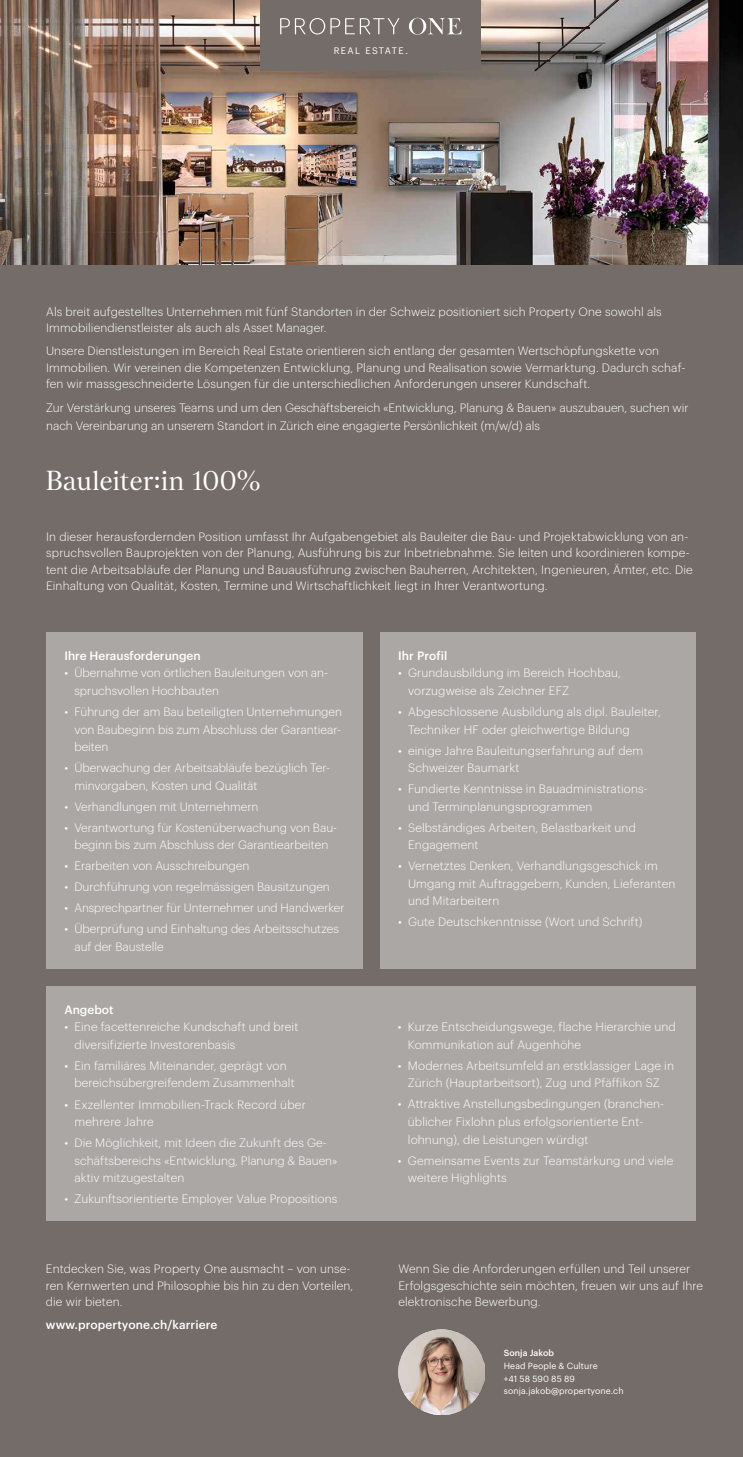
<style>
.page{position:relative;width:743px;height:1457px;background:#fff}
.page>*{position:absolute;margin:0;border:0;box-sizing:border-box;transform-origin:0 0}
.t1{font:25.62px "Nantes";letter-spacing:.005em;color:#fff}
.t2{font:300 11.88px/17.5px "Graphik";letter-spacing:.01em;color:#fff}
.t3{font:500 11.88px "Graphik";color:#fff}
.t4{font:9.25px "Graphik";letter-spacing:.15em;color:#fff}
.t5{font:8.75px/12.5px "Graphik";letter-spacing:.01em;color:#fff}
.t6{font:500 8.75px "Graphik";letter-spacing:.01em;color:#fff}
</style>
<div class="page">
<div style="left:0;top:0;width:742px;height:1456px;background:#736c68"></div>
<div style="left:46px;top:632px;width:316px;height:336px;background:#aba7a4"></div>
<div style="left:380px;top:632px;width:315px;height:336px;background:#aba7a4"></div>
<img style="left:0;top:0;width:742px;height:265px">
<div style="left:46px;top:986px;width:649px;height:235px;background:#aba7a4"></div>
<div style="left:260px;top:0;width:220px;height:70px;background:#736c68"></div>
<svg style="left:280px;top:18px;width:119px;height:16px"></svg>
<svg style="left:409px;top:18px;width:52px;height:17px"></svg>
<img style="left:398px;top:1329px;width:86px;height:85px">
<p class="t4" style="left:333px;top:44px;width:76px">REAL ESTATE.</p>
<p class="t2" style="left:46px;top:302px;width:616px;line-height:16.2px">Als breit aufgestelltes Unternehmen mit fünf Standorten in der Schweiz positioniert sich Property One sowohl als<br>Immobiliendienstleister als auch als Asset Manager.</p>
<p class="t2" style="left:46px;top:342px;width:640px;line-height:16.2px">Unsere Dienstleistungen im Bereich Real Estate orientieren sich entlang der gesamten Wertschöpfungskette von<br>Immobilien. Wir vereinen die Kompetenzen Entwicklung, Planung und Realisation sowie Vermarktung. Dadurch schaf&shy;fen wir massgeschneiderte Lösungen für die unterschiedlichen Anforderungen unserer Kundschaft.</p>
<p class="t2" style="left:46px;top:398px;width:643px">Zur Verstärkung unseres Teams und um den Geschäftsbereich «Entwicklung, Planung &amp; Bauen» auszubauen, suchen wir nach Vereinbarung an unserem Standort in Zürich eine engagierte Persönlichkeit (m/w/d) als</p>
<h1 class="t1" style="left:46px;top:463px;width:216px">Bauleiter:in 100%</h1>
<p class="t2" style="left:46px;top:528px;width:647px;line-height:16.2px">In dieser herausfordernden Position umfasst Ihr Aufgabengebiet als Bauleiter die Bau- und Projektabwicklung von an&shy;spruchsvollen Bauprojekten von der Planung, Ausführung bis zur Inbetriebnahme. Sie leiten und koordinieren kompe&shy;tent die Arbeitsabläufe der Planung und Bauausführung zwischen Bauherren, Architekten, Ingenieuren, Ämter, etc. Die Einhaltung von Qualität, Kosten, Termine und Wirtschaftlichkeit liegt in Ihrer Verantwortung.</p>
<p class="t3" style="left:64px;top:646px;width:138px">Ihre Herausforderungen</p>
<p class="t2" style="left:74px;top:663px;width:255px;text-indent:-10px">• Übernahme von örtlichen Bauleitungen von an&shy;spruchsvollen Hochbauten</p>
<p class="t2" style="left:74px;top:702px;width:269px;text-align:justify;text-indent:-10px">• Führung der am Bau beteiligten Unternehmungen von Baubeginn bis zum Abschluss der Garantiear&shy;beiten</p>
<p class="t2" style="left:74px;top:758px;width:257px;text-indent:-10px">• Überwachung der Arbeitsabläufe bezüglich Ter&shy;minvorgaben, Kosten und Qualität</p>
<p class="t2" style="left:64px;top:796px;width:195px">• Verhandlungen mit Unternehmern</p>
<p class="t2" style="left:64px;top:817px;width:274px;text-align:center">• Verantwortung für Kostenüberwachung von Bau&shy;beginn bis zum Abschluss der Garantiearbeiten</p>
<p class="t2" style="left:64px;top:856px;width:186px">• Erarbeiten von Ausschreibungen</p>
<p class="t2" style="left:64px;top:877px;width:267px">• Durchführung von regelmässigen Bausitzungen</p>
<p class="t2" style="left:64px;top:898px;width:281px">• Ansprechpartner für Unternehmer und Handwerker</p>
<p class="t2" style="left:74px;top:919px;width:266px;text-indent:-10px">• Überprüfung und Einhaltung des Arbeitsschutzes auf der Baustelle</p>
<p class="t3" style="left:64px;top:1000px;width:51px">Angebot</p>
<p class="t2" style="left:74px;top:1017px;width:225px;text-indent:-10px">• Eine facettenreiche Kundschaft und breit diversifizierte Investorenbasis</p>
<p class="t2" style="left:74px;top:1055px;width:222px;text-indent:-10px">• Ein familiäres Miteinander, geprägt von bereichsübergreifendem Zusammenhalt</p>
<p class="t2" style="left:74px;top:1094px;width:233px;text-indent:-10px">• Exzellenter Immobilien-Track Record über mehrere Jahre</p>
<p class="t2" style="left:74px;top:1133px;width:264px;text-indent:-10px">• Die Möglichkeit, mit Ideen die Zukunft des Ge&shy;schäftsbereichs «Entwicklung, Planung &amp; Bauen» aktiv mitzugestalten</p>
<p class="t2" style="left:64px;top:1189px;width:274px">• Zukunftsorientierte Employer Value Propositions</p>
<p class="t2" style="left:46px;top:1259px;width:309px;line-height:16.2px">Entdecken Sie, was Property One ausmacht – von unse&shy;ren Kernwerten und Philosophie bis hin zu den Vorteilen, die wir bieten.</p>
<p class="t3" style="left:46px;top:1315px;width:173px">www.propertyone.ch/karriere</p>
<p class="t3" style="left:398px;top:646px;width:51px">Ihr Profil</p>
<p class="t2" style="left:408px;top:663px;width:214px;text-indent:-10px">• Grundausbildung im Bereich Hochbau, vorzugweise als Zeichner EFZ</p>
<p class="t2" style="left:408px;top:702px;width:254px;text-indent:-10px">• Abgeschlossene Ausbildung als dipl. Bauleiter,<br>Techniker HF oder gleichwertige Bildung</p>
<p class="t2" style="left:408px;top:740px;width:236px;text-indent:-10px">• einige Jahre Bauleitungserfahrung auf dem<br>Schweizer Baumarkt</p>
<p class="t2" style="left:408px;top:779px;width:241px;text-indent:-10px">• Fundierte Kenntnisse in Bauadministrations&shy;und Terminplanungsprogrammen</p>
<p class="t2" style="left:408px;top:817px;width:229px;text-indent:-10px">• Selbständiges Arbeiten, Belastbarkeit und<br>Engagement</p>
<p class="t2" style="left:408px;top:856px;width:268px;text-indent:-10px">• Vernetztes Denken, Verhandlungsgeschick im<br>Umgang mit Auftraggebern, Kunden, Lieferanten und Mitarbeitern</p>
<p class="t2" style="left:398px;top:912px;width:246px">• Gute Deutschkenntnisse (Wort und Schrift)</p>
<p class="t2" style="left:407px;top:1017px;width:269px;text-indent:-10px">• Kurze Entscheidungswege, flache Hierarchie und<br>Kommunikation auf Augenhöhe</p>
<p class="t2" style="left:397px;top:1055px;width:277px;text-align:center">• Modernes Arbeitsumfeld an erstklassiger Lage in<br>Zürich (Hauptarbeitsort), Zug und Pfäffikon SZ</p>
<p class="t2" style="left:407px;top:1094px;width:256px;text-indent:-10px">• Attraktive Anstellungsbedingungen (branchen&shy;üblicher Fixlohn plus erfolgsorientierte Ent&shy;lohnung), die Leistungen würdigt</p>
<p class="t2" style="left:407px;top:1150px;width:266px;text-indent:-10px">• Gemeinsame Events zur Teamstärkung und viele weitere Highlights</p>
<p class="t2" style="left:398px;top:1259px;width:306px;line-height:16.2px">Wenn Sie die Anforderungen erfüllen und Teil unserer<br>Erfolgsgeschichte sein möchten, freuen wir uns auf Ihre elektronische Bewerbung.</p>
<p class="t6" style="left:503px;top:1346px;width:52px">Sonja Jakob</p>
<p class="t5" style="left:503px;top:1358px;width:121px">Head People &amp; Culture<br>+41 58 590 85 89 sonja.jakob@propertyone.ch</p>
</div>
